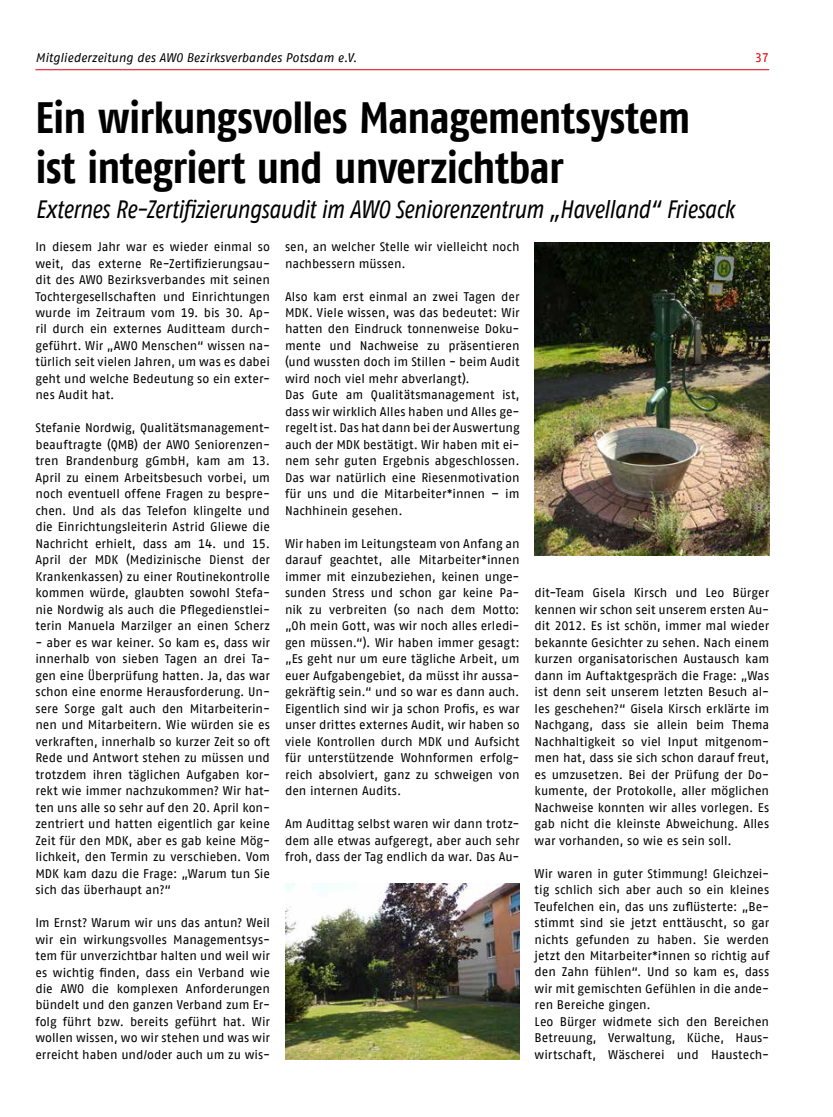
<style>
.page{position:relative;width:833px;height:1117px;background:#fff}
.page>*{position:absolute;margin:0;border:0;box-sizing:border-box;transform-origin:0 0}
.t1{font:700 43.75px/50px "AWO Fago Cond";letter-spacing:-.015em;color:#000}
.t2{font:italic 25px "AWO Fago Cond";letter-spacing:-.015em;color:#000}
.t3{font:12.5px/16.5px "AWO Fago Office";letter-spacing:-.005em;color:#000;text-align:justify}
.t4{font:italic 12.5px "AWO Fago Office";letter-spacing:-.005em;color:#000}
.t5{font:12.5px "AWO Fago Office";color:#e3000b}
</style>
<div class="page">
<hr style="left:35px;top:69px;width:734px;height:1px;background:#e3000b">
<img style="left:285px;top:883px;width:234px;height:175px">
<img style="left:534px;top:243px;width:235px;height:312px">
<p class="t4" style="left:35px;top:50px;width:323px">Mitgliederzeitung des AWO Bezirksverbandes Potsdam e.V.</p>
<p class="t5" style="left:754px;top:50px;width:16px">37</p>
<h1 class="t1" style="left:35px;top:92px;width:656px">Ein wirkungsvolles Managementsystem ist integriert und unverzichtbar</h1>
<h2 class="t2" style="left:35px;top:195px;width:700px">Externes Re-Zertifizierungsaudit im AWO Seniorenzentrum „Havelland“ Friesack</h2>
<p class="t3" style="left:285px;top:238px;width:236px">sen, an welcher Stelle wir vielleicht noch nachbessern müssen.</p>
<p class="t3" style="left:285px;top:288px;width:236px;text-align:left">Also kam erst einmal an zwei Tagen der MDK. Viele wissen, was das bedeutet: Wir hatten den Eindruck tonnenweise Doku&shy;mente und Nachweise zu präsentieren (und wussten doch im Stillen - beim Audit wird noch viel mehr abverlangt).<br>Das Gute am Qualitätsmanagement ist, dass wir wirklich Alles haben und Alles ge&shy;regelt ist. Das hat dann bei der Auswertung auch der MDK bestätigt. Wir haben mit ei&shy;nem sehr guten Ergebnis abgeschlossen.<br>Das war natürlich eine Riesenmotivation für uns und die Mitarbeiter*innen – im Nachhinein gesehen.</p>
<p class="t3" style="left:285px;top:535px;width:236px">Wir haben im Leitungsteam von Anfang an darauf geachtet, alle Mitarbeiter*innen immer mit einzubeziehen, keinen unge&shy;sunden Stress und schon gar keine Pa&shy;nik zu verbreiten (so nach dem Motto: „Oh mein Gott, was wir noch alles erledi&shy;gen müssen.“). Wir haben immer gesagt: „Es geht nur um eure tägliche Arbeit, um euer Aufgabengebiet, da müsst ihr aussa&shy;gekräftig sein.“ und so war es dann auch.<br>Eigentlich sind wir ja schon Profis, es war unser drittes externes Audit, wir haben so viele Kontrollen durch MDK und Aufsicht für unterstützende Wohnformen erfolg&shy;reich absolviert, ganz zu schweigen von den internen Audits.</p>
<p class="t3" style="left:285px;top:815px;width:236px">Am Audittag selbst waren wir dann trotz&shy;dem alle etwas aufgeregt, aber auch sehr froh, dass der Tag endlich da war. Das Au-</p>
<p class="t3" style="left:35px;top:238px;width:236px">In diesem Jahr war es wieder einmal so weit, das externe Re-Zertifizierungsau&shy;dit des AWO Bezirksverbandes mit seinen Tochtergesellschaften und Einrichtungen wurde im Zeitraum vom 19. bis 30. Ap&shy;ril durch ein externes Auditteam durch&shy;geführt. Wir „AWO Menschen“ wissen na&shy;türlich seit vielen Jahren, um was es dabei geht und welche Bedeutung so ein exter&shy;nes Audit hat.</p>
<p class="t3" style="left:35px;top:419px;width:236px">Stefanie Nordwig, Qualitätsmanagement&shy;beauftragte (QMB) der AWO Seniorenzen&shy;tren Brandenburg gGmbH, kam am 13.<br>April zu einem Arbeitsbesuch vorbei, um noch eventuell offene Fragen zu bespre&shy;chen. Und als das Telefon klingelte und die Einrichtungsleiterin Astrid Gliewe die Nachricht erhielt, dass am 14. und 15.<br>April der MDK (Medizinische Dienst der Krankenkassen) zu einer Routinekontrolle kommen würde, glaubten sowohl Stefa&shy;nie Nordwig als auch die Pflegedienstlei&shy;terin Manuela Marzilger an einen Scherz</p>
<p class="t3" style="left:35px;top:634px;width:236px">- aber es war keiner. So kam es, dass wir innerhalb von sieben Tagen an drei Ta&shy;gen eine Überprüfung hatten. Ja, das war schon eine enorme Herausforderung. Un&shy;sere Sorge galt auch den Mitarbeiterin&shy;nen und Mitarbeitern. Wie würden sie es verkraften, innerhalb so kurzer Zeit so oft Rede und Antwort stehen zu müssen und trotzdem ihren täglichen Aufgaben kor&shy;rekt wie immer nachzukommen? Wir hat&shy;ten uns alle so sehr auf den 20. April kon&shy;zentriert und hatten eigentlich gar keine Zeit für den MDK, aber es gab keine Mög&shy;lichkeit, den Termin zu verschieben. Vom MDK kam dazu die Frage: „Warum tun Sie sich das überhaupt an?“</p>
<p class="t3" style="left:35px;top:914px;width:236px">Im Ernst? Warum wir uns das antun? Weil wir ein wirkungsvolles Managementsys&shy;tem für unverzichtbar halten und weil wir es wichtig finden, dass ein Verband wie die AWO die komplexen Anforderungen bündelt und den ganzen Verband zum Er&shy;folg führt bzw. bereits geführt hat. Wir wollen wissen, wo wir stehen und was wir erreicht haben und/oder auch um zu wis-</p>
<p class="t3" style="left:534px;top:584px;width:236px">dit-Team Gisela Kirsch und Leo Bürger kennen wir schon seit unserem ersten Au&shy;dit 2012. Es ist schön, immer mal wieder bekannte Gesichter zu sehen. Nach einem kurzen organisatorischen Austausch kam dann im Auftaktgespräch die Frage: „Was ist denn seit unserem letzten Besuch al&shy;les geschehen?“ Gisela Kirsch erklärte im Nachgang, dass sie allein beim Thema Nachhaltigkeit so viel Input mitgenom&shy;men hat, dass sie sich schon darauf freut, es umzusetzen. Bei der Prüfung der Do&shy;kumente, der Protokolle, aller möglichen Nachweise konnten wir alles vorlegen. Es gab nicht die kleinste Abweichung. Alles war vorhanden, so wie es sein soll.</p>
<p class="t3" style="left:534px;top:864px;width:236px;text-align:left">Wir waren in guter Stimmung! Gleichzei&shy;tig schlich sich aber auch so ein kleines Teufelchen ein, das uns zuflüsterte: „Be&shy;stimmt sind sie jetzt enttäuscht, so gar nichts gefunden zu haben. Sie werden jetzt den Mitarbeiter*innen so richtig auf den Zahn fühlen“. Und so kam es, dass wir mit gemischten Gefühlen in die ande&shy;ren Bereiche gingen.<br>Leo Bürger widmete sich den Bereichen Betreuung, Verwaltung, Küche, Haus&shy;wirtschaft, Wäscherei und Haustech-</p>
</div>
